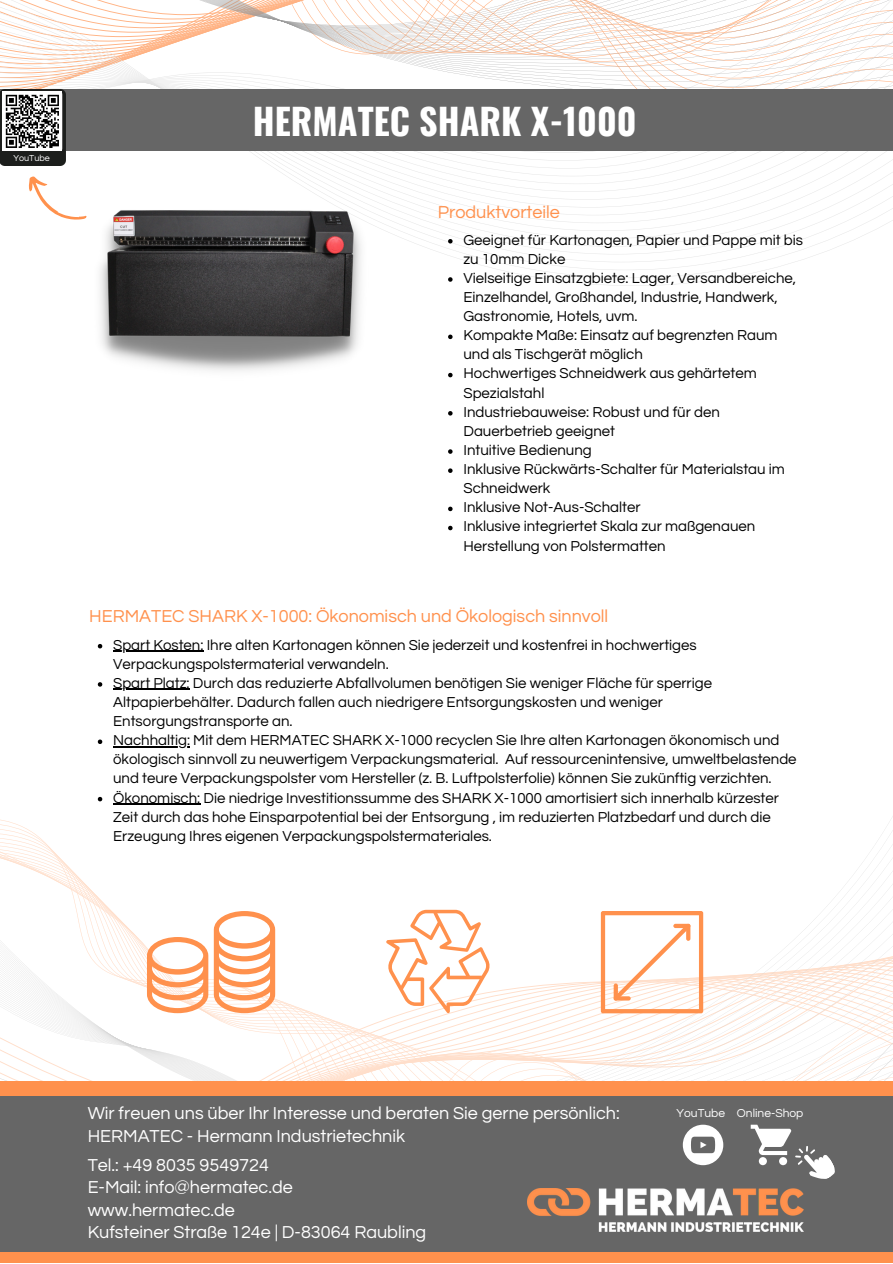
<style>
.page{position:relative;width:893px;height:1264px;background:#fff}
.page>*{position:absolute;margin:0;border:0;box-sizing:border-box;transform-origin:0 0}
.t1{font:700 36px "Oswald";color:#fff}
.t2{font:18px/22.5px "Questrial";color:#fff}
.t3{font:18px "Questrial";color:#ff914d}
.t4{font:15px/19px "Questrial";color:#000}
.t5{font:12px "Questrial";color:#fff}
.t6{font:9px "Questrial";color:#fff}
</style>
<div class="page">
<svg style="left:65px;top:151px;width:827px;height:135px"></svg>
<svg style="left:0;top:0;width:892px;height:89px"></svg>
<svg style="left:0;top:992px;width:892px;height:88px"></svg>
<div style="left:0;top:1080px;width:892px;height:182px;background:#ff914d"></div>
<div style="left:0;top:1096px;width:892px;height:155px;background:#666"></div>
<div style="left:0;top:89px;width:892px;height:62px;background:#666"></div>
<img style="left:527px;top:1188px;width:276px;height:43px">
<img style="left:0;top:89px;width:65px;height:77px">
<svg style="left:28px;top:172px;width:59px;height:60px"></svg>
<svg style="left:682px;top:1124px;width:41px;height:41px"></svg>
<div style="left:3px;top:92px;width:59px;height:59px;background:#fff"></div>
<svg style="left:5px;top:94px;width:54px;height:54px"></svg>
<div style="left:5px;top:151px;width:55px;height:12px;background:#1c1e1c"></div>
<svg style="left:750px;top:1124px;width:85px;height:55px"></svg>
<svg style="left:147px;top:911px;width:128px;height:102px"></svg>
<svg style="left:600px;top:911px;width:103px;height:102px"></svg>
<svg style="left:386px;top:909px;width:103px;height:104px"></svg>
<img style="left:93px;top:208px;width:275px;height:163px">
<svg style="left:98px;top:644px;width:4px;height:4px"></svg>
<hr style="left:113px;top:650px;width:90px;height:1px;background:#000">
<svg style="left:98px;top:682px;width:4px;height:4px"></svg>
<hr style="left:113px;top:689px;width:77px;height:1px;background:#000">
<svg style="left:98px;top:739px;width:4px;height:5px"></svg>
<hr style="left:113px;top:746px;width:77px;height:1px;background:#000">
<svg style="left:98px;top:796px;width:4px;height:5px"></svg>
<hr style="left:113px;top:803px;width:87px;height:1px;background:#000">
<svg style="left:448px;top:239px;width:4px;height:4px"></svg>
<svg style="left:448px;top:277px;width:4px;height:5px"></svg>
<svg style="left:448px;top:334px;width:4px;height:5px"></svg>
<svg style="left:448px;top:373px;width:4px;height:4px"></svg>
<svg style="left:448px;top:411px;width:4px;height:4px"></svg>
<svg style="left:448px;top:449px;width:4px;height:5px"></svg>
<svg style="left:448px;top:468px;width:4px;height:5px"></svg>
<svg style="left:448px;top:506px;width:4px;height:5px"></svg>
<svg style="left:448px;top:526px;width:4px;height:4px"></svg>
<p class="t6" style="left:13px;top:154px;width:38px">YouTube</p>
<h1 class="t1" style="left:253px;top:93px;width:385px">HERMATEC SHARK X-1000</h1>
<p class="t3" style="left:438px;top:203px;width:123px">Produktvorteile</p>
<p class="t4" style="left:463px;top:230px;width:341px">Geeignet für Kartonagen, Papier und Pappe mit bis zu 10mm Dicke<br>Vielseitige Einsatzgbiete: Lager, Versandbereiche, Einzelhandel, Großhandel, Industrie, Handwerk, Gastronomie, Hotels, uvm.<br>Kompakte Maße: Einsatz auf begrenzten Raum und als Tischgerät möglich<br>Hochwertiges Schneidwerk aus gehärtetem Spezialstahl<br>Industriebauweise: Robust und für den Dauerbetrieb geeignet<br>Intuitive Bedienung<br>Inklusive Rückwärts-Schalter für Materialstau im Schneidwerk<br>Inklusive Not-Aus-Schalter<br>Inklusive integriertet Skala zur maßgenauen Herstellung von Polstermatten</p>
<p class="t3" style="left:89px;top:607px;width:520px">HERMATEC SHARK X-1000: Ökonomisch und Ökologisch sinnvoll</p>
<p class="t4" style="left:113px;top:635px;width:685px">Spart Kosten: Ihre alten Kartonagen können Sie jederzeit und kostenfrei in hochwertiges Verpackungspolstermaterial verwandeln.<br>Spart Platz: Durch das reduzierte Abfallvolumen benötigen Sie weniger Fläche für sperrige Altpapierbehälter. Dadurch fallen auch niedrigere Entsorgungskosten und weniger Entsorgungstransporte an.<br>Nachhaltig: Mit dem HERMATEC SHARK X-1000 recyclen Sie Ihre alten Kartonagen ökonomisch und ökologisch sinnvoll zu neuwertigem Verpackungsmaterial. Auf ressourcenintensive, umweltbelastende und teure Verpackungspolster vom Hersteller (z. B. Luftpolsterfolie) können Sie zukünftig verzichten.<br>Ökonomisch: Die niedrige Investitionssumme des SHARK X-1000 amortisiert sich innerhalb kürzester Zeit durch das hohe Einsparpotential bei der Entsorgung , im reduzierten Platzbedarf und durch die Erzeugung Ihres eigenen Verpackungspolstermateriales.</p>
<p class="t2" style="left:88px;top:1102px;width:533px">Wir freuen uns über Ihr Interesse und beraten Sie gerne persönlich:<br>HERMATEC - Hermann Industrietechnik</p>
<p class="t2" style="left:88px;top:1154px;width:340px">Tel.: +49 8035 9549724<br>E-Mail: info@hermatec.de www.hermatec.de<br>Kufsteiner Straße 124e | D-83064 Raubling</p>
<p class="t5" style="left:676px;top:1107px;width:50px">YouTube</p>
<p class="t5" style="left:736px;top:1107px;width:68px">Online-Shop</p>
</div>
